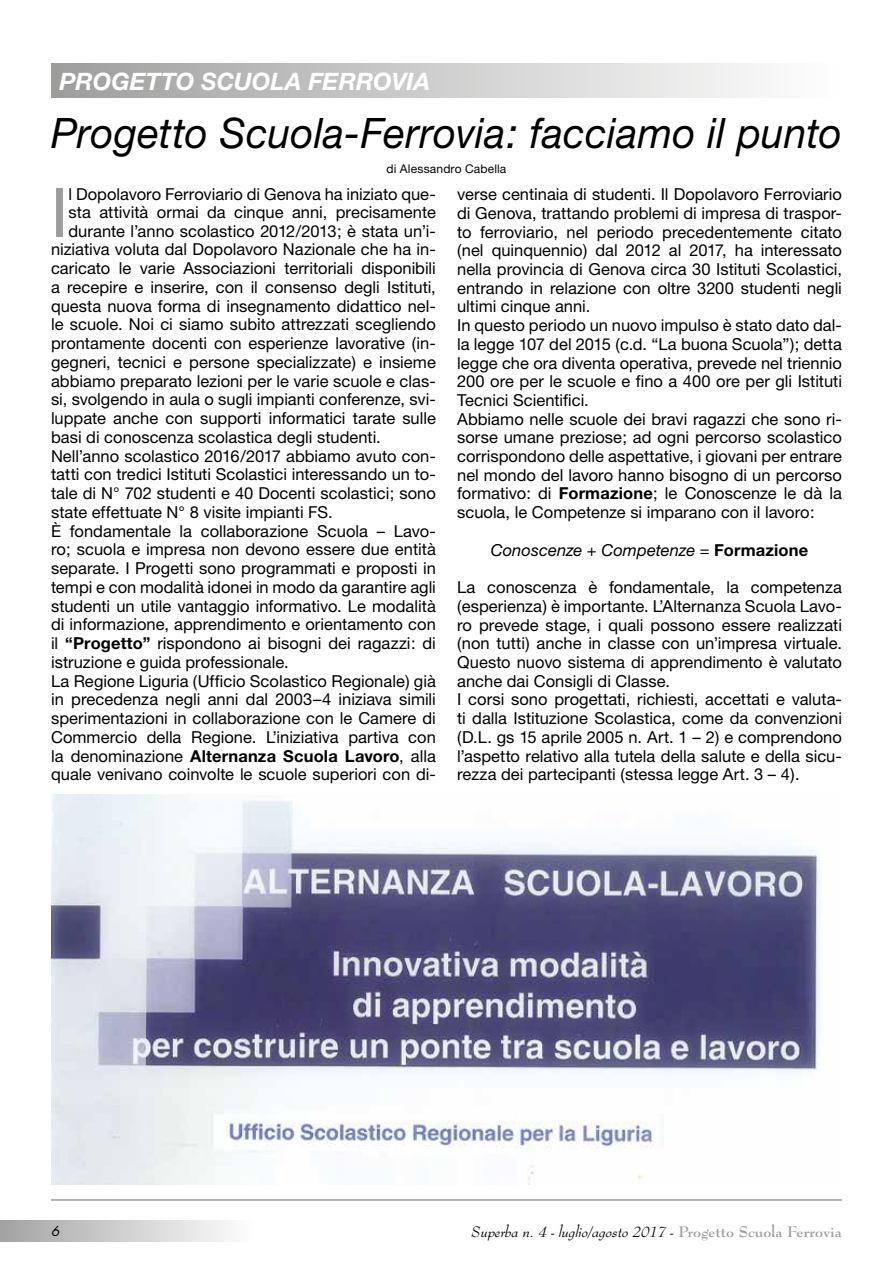
<style>
.page{position:relative;width:893px;height:1263px;background:#fff}
.page>*{position:absolute;margin:0;border:0;box-sizing:border-box;transform-origin:0 0}
.t1{font:67.8px "Helvetica Neue";color:#9d9d9c}
.t2{font:italic 42px "Helvetica Neue";letter-spacing:.005em;color:#000;scale:.96 1}
.t3{font:italic 700 24px "Helvetica Neue";color:#fff}
.t4{font:16.5px/18.8px "Helvetica Neue";color:#000}
.t5{font:700 16.5px "Helvetica Neue";letter-spacing:.01em;color:#000}
.t6{font:italic 16.5px "Helvetica Neue";letter-spacing:.005em;color:#000}
.t7{font:italic 15px "Bernhard Modern BT";color:#000}
.t8{font:italic 13.5px "Futura";color:#000}
.t9{font:12px "Helvetica Neue";letter-spacing:.015em;color:#000}
.s1{font-weight:700}
.s2{font-style:normal}
.s3{font-weight:700;font-style:normal}
.s4{font-weight:400}
.s5{font-weight:700;font-style:normal;color:#9d9d9c}
</style>
<div class="page">
<div style="left:0;top:1220px;width:255px;height:22px;background:linear-gradient(to right,#a3a3a3,#fff)"></div>
<hr style="left:51px;top:1199px;width:791px;height:2px;background:#9d9d9c">
<div style="left:51px;top:64px;width:791px;height:34px;background:linear-gradient(to right,#9e9e9e,#fff)"></div>
<img style="left:51px;top:794px;width:776px;height:390px">
<h3 class="t3" style="left:60px;top:67px;width:372px">PROGETTO SCUOLA FERROVIA</h3>
<h2 class="t2" style="left:51px;top:108px;width:825px">Progetto Scuola-Ferrovia: facciamo il punto</h2>
<p class="t9" style="left:387px;top:161px;width:121px">di Alessandro Cabella</p>
<h1 class="t1" style="left:51px;top:172px;width:19px">I</h1>
<p class="t4" style="left:69px;top:185px;width:369px">l Dopolavoro Ferroviario di Genova ha iniziato que-</p>
<p class="t4" style="left:457px;top:185px;width:386px">verse centinaia di studenti. Il Dopolavoro Ferroviario di Genova, trattando problemi di impresa di traspor&shy;to ferroviario, nel periodo precedentemente citato (nel quinquennio) dal 2012 al 2017, ha interessato nella provincia di Genova circa 30 Istituti Scolastici, entrando in relazione con oltre 3200 studenti negli ultimi cinque anni.<br>In questo periodo un nuovo impulso è stato dato dal&shy;la legge 107 del 2015 (c.d. “La buona Scuola”); detta legge che ora diventa operativa, prevede nel triennio 200 ore per le scuole e fino a 400 ore per gli Istituti Tecnici Scientifici.<br>Abbiamo nelle scuole dei bravi ragazzi che sono ri&shy;sorse umane preziose; ad ogni percorso scolastico corrispondono delle aspettative, i giovani per entrare nel mondo del lavoro hanno bisogno di un percorso formativo: di <span class="s1">Formazione</span>; le Conoscenze le dà la scuola, le Competenze si imparano con il lavoro:</p>
<p class="t6" style="left:491px;top:540px;width:319px">Conoscenze + Competenze <span class="s2">=</span> <span class="s3">Formazione</span></p>
<p class="t4" style="left:457px;top:578px;width:386px">La conoscenza è fondamentale, la competenza (esperienza) è importante. L’Alternanza Scuola Lavo&shy;ro prevede stage, i quali possono essere realizzati (non tutti) anche in classe con un’impresa virtuale.<br>Questo nuovo sistema di apprendimento è valutato anche dai Consigli di Classe.<br>I corsi sono progettati, richiesti, accettati e valuta&shy;ti dalla Istituzione Scolastica, come da convenzioni (D.L. gs 15 aprile 2005 n. Art. 1 – 2) e comprendono l’aspetto relativo alla tutela della salute e della sicu&shy;rezza dei partecipanti (stessa legge Art. 3 – 4).</p>
<p class="t4" style="left:69px;top:203px;width:369px">sta attività ormai da cinque anni, precisamente</p>
<p class="t4" style="left:69px;top:221px;width:369px">durante l’anno scolastico 2012/2013; è stata un’i-</p>
<p class="t4" style="left:51px;top:240px;width:386px">niziativa voluta dal Dopolavoro Nazionale che ha in-</p>
<p class="t4" style="left:51px;top:259px;width:386px">caricato le varie Associazioni territoriali disponibili</p>
<p class="t4" style="left:51px;top:277px;width:386px">a recepire e inserire, con il consenso degli Istituti,</p>
<p class="t4" style="left:51px;top:296px;width:386px">questa nuova forma di insegnamento didattico nel-</p>
<p class="t4" style="left:51px;top:315px;width:386px">le scuole. Noi ci siamo subito attrezzati scegliendo</p>
<p class="t4" style="left:51px;top:334px;width:386px">prontamente docenti con esperienze lavorative (in-</p>
<p class="t4" style="left:51px;top:352px;width:386px">gegneri, tecnici e persone specializzate) e insieme</p>
<p class="t4" style="left:51px;top:371px;width:386px">abbiamo preparato lezioni per le varie scuole e clas-</p>
<p class="t4" style="left:51px;top:390px;width:386px">si, svolgendo in aula o sugli impianti conferenze, svi-</p>
<p class="t4" style="left:51px;top:409px;width:386px">luppate anche con supporti informatici tarate sulle</p>
<p class="t4" style="left:51px;top:427px;width:331px">basi di conoscenza scolastica degli studenti.</p>
<p class="t4" style="left:51px;top:446px;width:386px">Nell’anno scolastico 2016/2017 abbiamo avuto con-</p>
<p class="t4" style="left:51px;top:465px;width:386px">tatti con tredici Istituti Scolastici interessando un to-</p>
<p class="t4" style="left:51px;top:484px;width:386px">tale di N° 702 studenti e 40 Docenti scolastici; sono</p>
<p class="t4" style="left:51px;top:502px;width:283px">state effettuate N° 8 visite impianti FS.</p>
<p class="t4" style="left:51px;top:521px;width:386px">È fondamentale la collaborazione Scuola – Lavo-</p>
<p class="t4" style="left:51px;top:540px;width:386px">ro; scuola e impresa non devono essere due entità</p>
<p class="t4" style="left:51px;top:559px;width:386px">separate. I Progetti sono programmati e proposti in</p>
<p class="t4" style="left:51px;top:577px;width:386px">tempi e con modalità idonei in modo da garantire agli</p>
<p class="t4" style="left:51px;top:596px;width:386px">studenti un utile vantaggio informativo. Le modalità</p>
<p class="t4" style="left:51px;top:615px;width:386px">di informazione, apprendimento e orientamento con</p>
<p class="t4" style="left:51px;top:634px;width:386px">il <span class="s1">“Progetto”</span> rispondono ai bisogni dei ragazzi: di</p>
<p class="t4" style="left:51px;top:652px;width:239px">istruzione e guida professionale.</p>
<p class="t4" style="left:51px;top:671px;width:386px">La Regione Liguria (Ufficio Scolastico Regionale) già</p>
<p class="t4" style="left:51px;top:690px;width:386px">in precedenza negli anni dal 2003–4 iniziava simili</p>
<p class="t4" style="left:51px;top:709px;width:386px">sperimentazioni in collaborazione con le Camere di</p>
<p class="t4" style="left:51px;top:727px;width:386px">Commercio della Regione. L’iniziativa partiva con</p>
<p class="t5" style="left:51px;top:745px;width:386px"><span class="s4">la denominazione</span> Alternanza Scuola Lavoro<span class="s4">, alla</span></p>
<p class="t4" style="left:51px;top:765px;width:386px">quale venivano coinvolte le scuole superiori con di-</p>
<p class="t8" style="left:51px;top:1223px;width:10px">6</p>
<p class="t7" style="left:472px;top:1222px;width:372px">Superba n. 4 - luglio/agosto 2017 - <span class="s5">Progetto Scuola Ferrovia</span></p>
</div>
